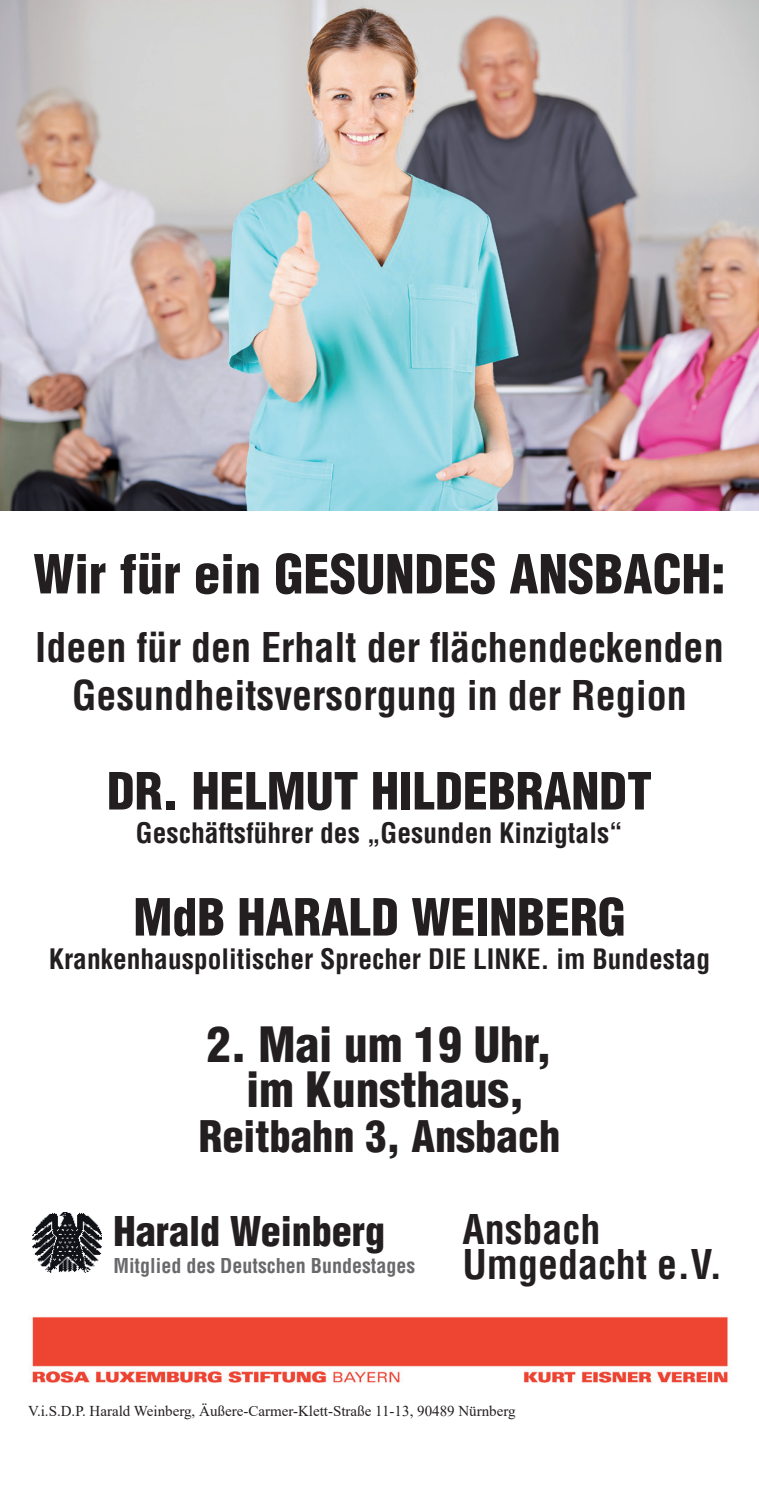
<style>
.page{position:relative;width:759px;height:1503px;background:#fff}
.page>*{position:absolute;margin:0;border:0;box-sizing:border-box;transform-origin:0 0}
.t1{font:900 condensed 52.5px "Helvetica LT Std";color:#231f20}
.t2{font:900 condensed 50px "Helvetica LT Std";color:#231f20}
.t3{font:900 condensed 47.5px/45px "Helvetica LT Std";color:#231f20;text-align:center}
.t4{font:900 condensed 42.5px "Helvetica LT Std";color:#231f20}
.t5{font:700 condensed 40px/48px "Helvetica LT Std";color:#231f20;text-align:center}
.t6{font:900 condensed 40px "Helvetica LT Std";color:#231f20}
.t7{font:700 condensed 27.5px "Helvetica LT Std";color:#231f20}
.t8{font:700 condensed 20px "Helvetica LT Std";color:#69696c}
.t9{font:15px "Times New Roman";color:#231f20}
</style>
<div class="page">
<img style="left:0;top:0;width:758px;height:510px">
<img style="left:33px;top:1212px;width:68px;height:60px">
<img style="left:32px;top:1316px;width:696px;height:67px">
<h1 class="t1" style="left:33px;top:541px;width:693px">Wir für ein Gesundes Ansbach:</h1>
<p class="t5" style="left:35px;top:623px;width:689px">Ideen für den Erhalt der flächendeckenden<br>Gesundheitsversorgung in der Region</p>
<p class="t2" style="left:107px;top:759px;width:546px">Dr. Helmut Hildebrandt</p>
<p class="t7" style="left:136px;top:815px;width:488px">Geschäftsführer des „Gesunden Kinzigtals“</p>
<p class="t2" style="left:133px;top:885px;width:490px">MdB Harald Weinberg</p>
<p class="t7" style="left:49px;top:941px;width:662px">Krankenhauspolitischer Sprecher DIE LINKE. im Bundestag</p>
<p class="t3" style="left:207px;top:1021px;width:346px">2. Mai um 19 Uhr, im Kunsthaus,</p>
<p class="t4" style="left:199px;top:1109px;width:363px">Reitbahn 3, Ansbach</p>
<p class="t6" style="left:113px;top:1205px;width:273px">Harald Weinberg</p>
<p class="t8" style="left:113px;top:1253px;width:303px">Mitglied des Deutschen Bundestages</p>
<p class="t5" style="left:462px;top:1211px;width:261px;line-height:35px;text-align:left">Ansbach<br>Umgedacht e.V.</p>
<p class="t9" style="left:28px;top:1400px;width:489px">V.i.S.D.P. Harald Weinberg, Äußere-Carmer-Klett-Straße 11-13, 90489 Nürnberg</p>
</div>
